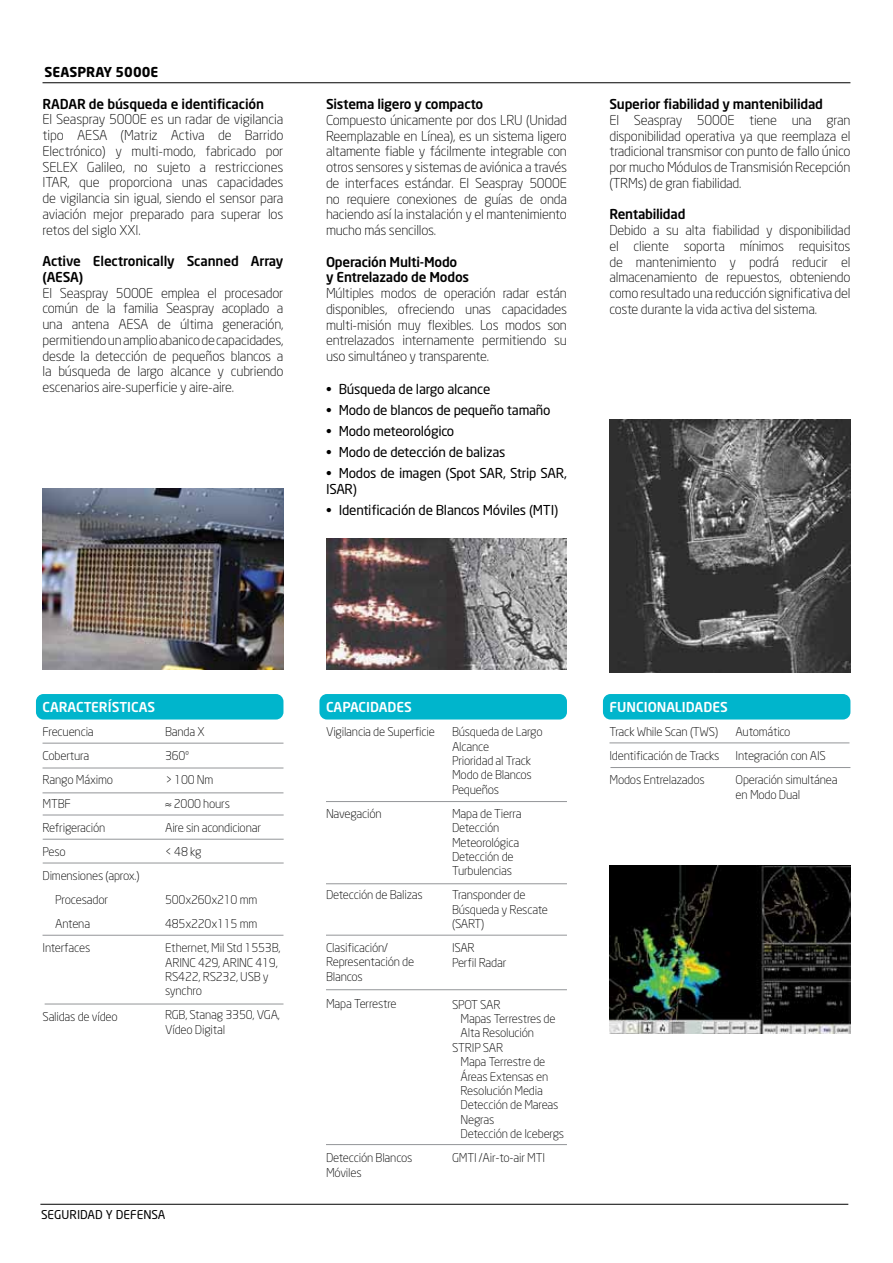
<style>
.page{position:relative;width:893px;height:1263px;background:#fff}
.page>*{position:absolute;margin:0;border:0;box-sizing:border-box;transform-origin:0 0}
.t1{font:300 13.5px/15.8px "Neo Sans";letter-spacing:-.015em;color:#000;text-align:justify}
.t2{font:500 13.5px/15.8px "Neo Sans";letter-spacing:-.015em;color:#000}
.t3{font:13.5px/16.2px "Neo Sans";letter-spacing:-.015em;color:#000}
.t4{font:500 13.5px "Neo Sans";color:#fff}
.t5{font:700 13.5px "Neo Sans";color:#000}
.t6{font:300 12px/14.4px "Neo Sans";letter-spacing:-.015em;color:#000}
.t7{font:12px "Neo Sans";color:#000}
</style>
<div class="page">
<div style="left:36px;top:694px;width:247px;height:25px;background:#00b5cc;border-radius:8px"></div>
<hr style="left:40px;top:1204px;width:808px;height:1px;background:#000">
<hr style="left:43px;top:82px;width:807px;height:1px;background:#000">
<div style="left:319px;top:694px;width:248px;height:25px;background:#00b5cc;border-radius:8px"></div>
<div style="left:603px;top:694px;width:247px;height:25px;background:#00b5cc;border-radius:8px"></div>
<hr style="left:43px;top:743px;width:240px;height:1px;background:#939598">
<hr style="left:43px;top:768px;width:240px;height:1px;background:#939598">
<hr style="left:326px;top:801px;width:241px;height:1px;background:#939598">
<hr style="left:609px;top:743px;width:240px;height:1px;background:#939598">
<hr style="left:610px;top:767px;width:240px;height:1px;background:#939598">
<hr style="left:326px;top:935px;width:241px;height:1px;background:#939598">
<hr style="left:326px;top:883px;width:241px;height:1px;background:#939598">
<hr style="left:326px;top:989px;width:241px;height:1px;background:#939598">
<hr style="left:326px;top:1144px;width:241px;height:1px;background:#939598">
<hr style="left:43px;top:793px;width:240px;height:1px;background:#939598">
<hr style="left:43px;top:815px;width:241px;height:1px;background:#939598">
<hr style="left:43px;top:839px;width:241px;height:1px;background:#939598">
<hr style="left:43px;top:863px;width:241px;height:1px;background:#939598">
<hr style="left:43px;top:935px;width:240px;height:1px;background:#939598">
<hr style="left:45px;top:1004px;width:238px;height:1px;background:#939598">
<img style="left:609px;top:866px;width:241px;height:167px">
<img style="left:609px;top:419px;width:241px;height:253px">
<img style="left:326px;top:539px;width:241px;height:131px">
<img style="left:43px;top:489px;width:240px;height:181px">
<p class="t5" style="left:45px;top:63px;width:115px">SEASPRAY 5000E</p>
<p class="t2" style="left:43px;top:95px;width:223px">RADAR de búsqueda e identificación</p>
<p class="t1" style="left:43px;top:111px;width:242px">El Seaspray 5000E es un radar de vigilancia tipo AESA (Matriz Activa de Barrido Electrónico) y multi-modo, fabricado por SELEX Galileo, no sujeto a restricciones ITAR, que proporciona unas capacidades de vigilancia sin igual, siendo el sensor para aviación mejor preparado para superar los retos del siglo XXI.</p>
<p class="t2" style="left:43px;top:253px;width:242px">Active Electronically Scanned Array (AESA)</p>
<p class="t1" style="left:43px;top:285px;width:242px">El Seaspray 5000E emplea el procesador común de la familia Seaspray acoplado a una antena AESA de última generación, permitiendo un amplio abanico de capacidades, desde la detección de pequeños blancos a la búsqueda de largo alcance y cubriendo escenarios aire-superficie y aire-aire.</p>
<p class="t2" style="left:326px;top:96px;width:159px">Sistema ligero y compacto</p>
<p class="t1" style="left:326px;top:112px;width:242px">Compuesto únicamente por dos LRU (Unidad Reemplazable en Línea), es un sistema ligero altamente fiable y fácilmente integrable con otros sensores y sistemas de aviónica a través de interfaces estándar. El Seaspray 5000E no requiere conexiones de guías de onda haciendo así la instalación y el mantenimiento mucho más sencillos.</p>
<p class="t2" style="left:326px;top:253px;width:145px">Operación Multi-Modo<br>y Entrelazado de Modos</p>
<p class="t1" style="left:326px;top:285px;width:242px">Múltiples modos de operación radar están disponibles, ofreciendo unas capacidades multi-misión muy flexibles. Los modos son entrelazados internamente permitiendo su uso simultáneo y transparente.</p>
<p class="t3" style="left:326px;top:380px;width:166px">• Búsqueda de largo alcance</p>
<p class="t3" style="left:326px;top:401px;width:226px">• Modo de blancos de pequeño tamaño</p>
<p class="t3" style="left:326px;top:422px;width:130px">• Modo meteorológico</p>
<p class="t3" style="left:326px;top:443px;width:181px">• Modo de detección de balizas</p>
<p class="t3" style="left:326px;top:464px;width:242px">• Modos de imagen (Spot SAR, Strip SAR,<br>ISAR</p>
<p class="t3" style="left:353px;top:480px;width:6px">)</p>
<p class="t3" style="left:326px;top:501px;width:234px">• Identificación de Blancos Móviles (MTI)</p>
<p class="t2" style="left:609px;top:96px;width:215px">Superior fiabilidad y mantenibilidad</p>
<p class="t1" style="left:609px;top:112px;width:242px">El Seaspray 5000E tiene una gran disponibilidad operativa ya que reemplaza el tradicional transmisor con punto de fallo único por mucho Módulos de Transmisión Recepción (TRMs) de gran fiabilidad.</p>
<p class="t2" style="left:609px;top:206px;width:78px">Rentabilidad</p>
<p class="t1" style="left:609px;top:222px;width:242px">Debido a su alta fiabilidad y disponibilidad el cliente soporta mínimos requisitos de mantenimiento y podrá reducir el almacenamiento de repuestos, obteniendo como resultado una reducción significativa del coste durante la vida activa del sistema.</p>
<p class="t4" style="left:43px;top:699px;width:114px">CARACTERÍSTICAS</p>
<p class="t6" style="left:43px;top:724px;width:53px">Frecuencia</p>
<p class="t6" style="left:43px;top:748px;width:48px">Cobertura</p>
<p class="t6" style="left:43px;top:772px;width:72px">Rango Máximo</p>
<p class="t6" style="left:43px;top:796px;width:30px">MTBF</p>
<p class="t6" style="left:43px;top:820px;width:65px">Refrigeración</p>
<p class="t6" style="left:43px;top:844px;width:25px">Peso</p>
<p class="t6" style="left:43px;top:868px;width:99px">Dimensiones (aprox.)</p>
<p class="t6" style="left:55px;top:892px;width:54px">Procesador</p>
<p class="t6" style="left:55px;top:916px;width:36px">Antena</p>
<p class="t6" style="left:43px;top:940px;width:49px">Interfaces</p>
<p class="t6" style="left:43px;top:1009px;width:77px">Salidas de vídeo</p>
<p class="t6" style="left:165px;top:720px;width:97px;line-height:24px">Banda X<br>360º<br>&gt; 100 Nm<br>≈ 2000 hours<br>Aire sin acondicionar &lt; 48 kg</p>
<p class="t6" style="left:165px;top:888px;width:117px;line-height:24px">500x260x210 mm<br>485x220x115 mm<br>Ethernet, Mil Std 1553B,</p>
<p class="t6" style="left:165px;top:955px;width:114px">ARINC 429, ARINC 419,<br>RS422, RS232, USB y synchro</p>
<p class="t6" style="left:165px;top:1008px;width:116px">RGB, Stanag 3350, VGA,<br>Vídeo Digital</p>
<p class="t7" style="left:41px;top:1208px;width:126px">seguridad y defensa</p>
<p class="t4" style="left:326px;top:698px;width:87px">CAPACIDADES</p>
<p class="t6" style="left:326px;top:724px;width:110px">Vigilancia de Superficie</p>
<p class="t6" style="left:326px;top:807px;width:57px">Navegación</p>
<p class="t6" style="left:326px;top:888px;width:98px">Detección de Balizas</p>
<p class="t6" style="left:326px;top:940px;width:90px">Clasificación/<br>Representación de<br>Blancos</p>
<p class="t6" style="left:326px;top:996px;width:72px">Mapa Terrestre</p>
<p class="t6" style="left:326px;top:1150px;width:88px">Detección Blancos<br>Móviles</p>
<p class="t6" style="left:452px;top:724px;width:92px">Búsqueda de Largo<br>Alcance<br>Prioridad al Track<br>Modo de Blancos<br>Pequeños</p>
<p class="t6" style="left:452px;top:806px;width:71px">Mapa de Tierra<br>Detección<br>Meteorológica<br>Detección de<br>Turbulencias</p>
<p class="t6" style="left:452px;top:888px;width:97px">Transponder de<br>Búsqueda y Rescate (SART)</p>
<p class="t6" style="left:452px;top:940px;width:56px">ISAR<br>Perfil Radar</p>
<p class="t6" style="left:452px;top:997px;width:50px">SPOT SAR</p>
<p class="t6" style="left:461px;top:1011px;width:96px">Mapas Terrestres de</p>
<p class="t6" style="left:461px;top:1026px;width:75px">Alta Resolución</p>
<p class="t6" style="left:452px;top:1040px;width:53px">STRIP SAR</p>
<p class="t6" style="left:461px;top:1054px;width:86px">Mapa Terrestre de</p>
<p class="t6" style="left:461px;top:1069px;width:89px">Áreas Extensas en</p>
<p class="t6" style="left:461px;top:1083px;width:84px">Resolución Media</p>
<p class="t6" style="left:461px;top:1098px;width:99px">Detección de Mareas</p>
<p class="t6" style="left:461px;top:1112px;width:35px">Negras</p>
<p class="t6" style="left:461px;top:1126px;width:105px">Detección de Icebergs</p>
<p class="t6" style="left:452px;top:1150px;width:95px">GMTI /Air-to-air MTI</p>
<p class="t4" style="left:609px;top:698px;width:120px">FUNCIONALIDADES</p>
<p class="t6" style="left:609px;top:719px;width:112px;line-height:24px;text-align:justify">Track While Scan (TWS)<br>Identificación de Tracks Modos Entrelazados</p>
<p class="t6" style="left:736px;top:720px;width:103px;line-height:24px">Automático<br>Integración con AIS<br>Operación simultánea</p>
<p class="t6" style="left:736px;top:787px;width:66px">en Modo Dual</p>
</div>
